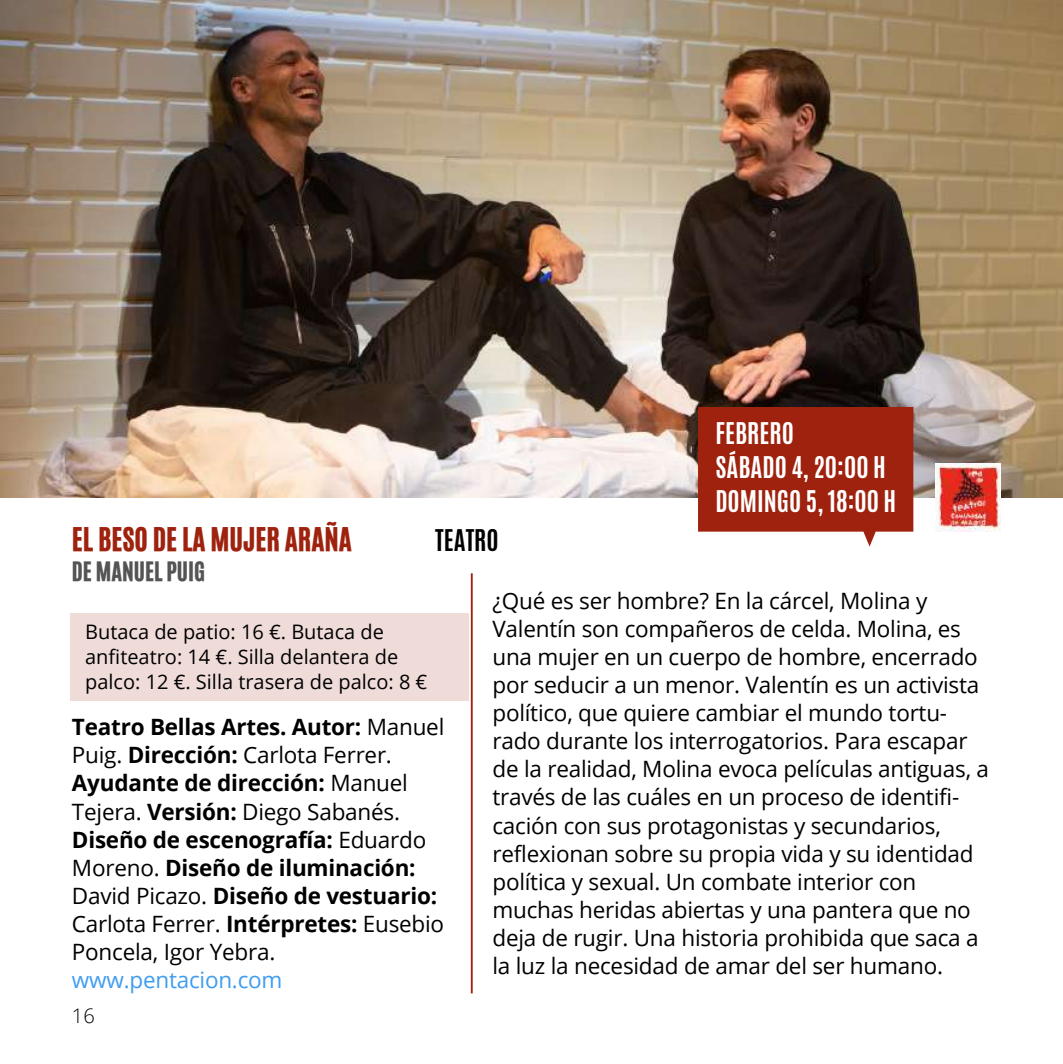
<style>
.page{position:relative;width:1063px;height:1064px;background:#fff}
.page>*{position:absolute;margin:0;border:0;box-sizing:border-box;transform-origin:0 0}
.t1{font:27.5px "CA Generated";color:#9e220e}
.t2{font:700 25px/33.8px "Antonio";color:#fff}
.t3{font:700 25px "Antonio";color:#000}
.t4{font:22.5px/28px "Open Sans";letter-spacing:-.01em;color:#000}
.t5{font:700 22.5px/28px "Open Sans";letter-spacing:-.01em;color:#000}
.t6{font:22.5px "Open Sans";letter-spacing:-.01em;color:#3f9df1}
.t7{font:22.5px "CA Generated";color:#545454}
.t8{font:20px/25px "Open Sans";color:#000}
.t9{font:300 20px "Open Sans";color:#000}
.s1{font-weight:400}
</style>
<div class="page">
<img style="left:0;top:0;width:1062px;height:497px">
<hr style="left:471px;top:573px;width:2px;height:420px;background:#9e220e">
<svg style="left:698px;top:407px;width:215px;height:139px;background:#a73826"></svg>
<div style="left:70px;top:613px;width:399px;height:87px;background:#efdcd9"></div>
<img style="left:935px;top:463px;width:65px;height:68px">
<p class="t1" style="left:72px;top:519px;width:281px">EL BESO DE LA MUJER ARAÑA</p>
<p class="t7" style="left:72px;top:554px;width:135px">DE MANUEL PUIG</p>
<p class="t3" style="left:435px;top:522px;width:65px">TEATRO</p>
<p class="t2" style="left:715px;top:416px;width:182px">FEBRERO<br>SÁBADO 4, 20:00 H<br>DOMINGO 5, 18:00 H</p>
<p class="t8" style="left:85px;top:618px;width:344px">Butaca de patio: 16 €. Butaca de anfiteatro: 14 €. Silla delantera de palco: 12 €. Silla trasera de palco: 8 €</p>
<p class="t5" style="left:72px;top:712px;width:374px">Teatro Bellas Artes. Autor: <span class="s1">Manuel<br>Puig.</span> Dirección: <span class="s1">Carlota Ferrer.<br></span>Ayudante de dirección: <span class="s1">Manuel<br>Tejera.</span> Versión: <span class="s1">Diego Sabanés.<br></span>Diseño de escenografía: <span class="s1">Eduardo<br>Moreno.</span> Diseño de iluminación:<br><span class="s1">David Picazo.</span> Diseño de vestuario:<br><span class="s1">Carlota Ferrer.</span> Intérpretes: <span class="s1">Eusebio<br>Poncela, Igor Yebra.</span></p>
<p class="t6" style="left:72px;top:963px;width:212px">www.pentacion.com</p>
<p class="t9" style="left:72px;top:1001px;width:24px">16</p>
<p class="t4" style="left:492px;top:585px;width:498px">¿Qué es ser hombre? En la cárcel, Molina y Valentín son compañeros de celda. Molina, es una mujer en un cuerpo de hombre, encerrado por seducir a un menor. Valentín es un activista político, que quiere cambiar el mundo tortu&shy;rado durante los interrogatorios. Para escapar de la realidad, Molina evoca películas antiguas, a través de las cuáles en un proceso de identifi&shy;cación con sus protagonistas y secundarios, reflexionan sobre su propia vida y su identidad política y sexual. Un combate interior con muchas heridas abiertas y una pantera que no deja de rugir. Una historia prohibida que saca a la luz la necesidad de amar del ser humano.</p>
</div>
